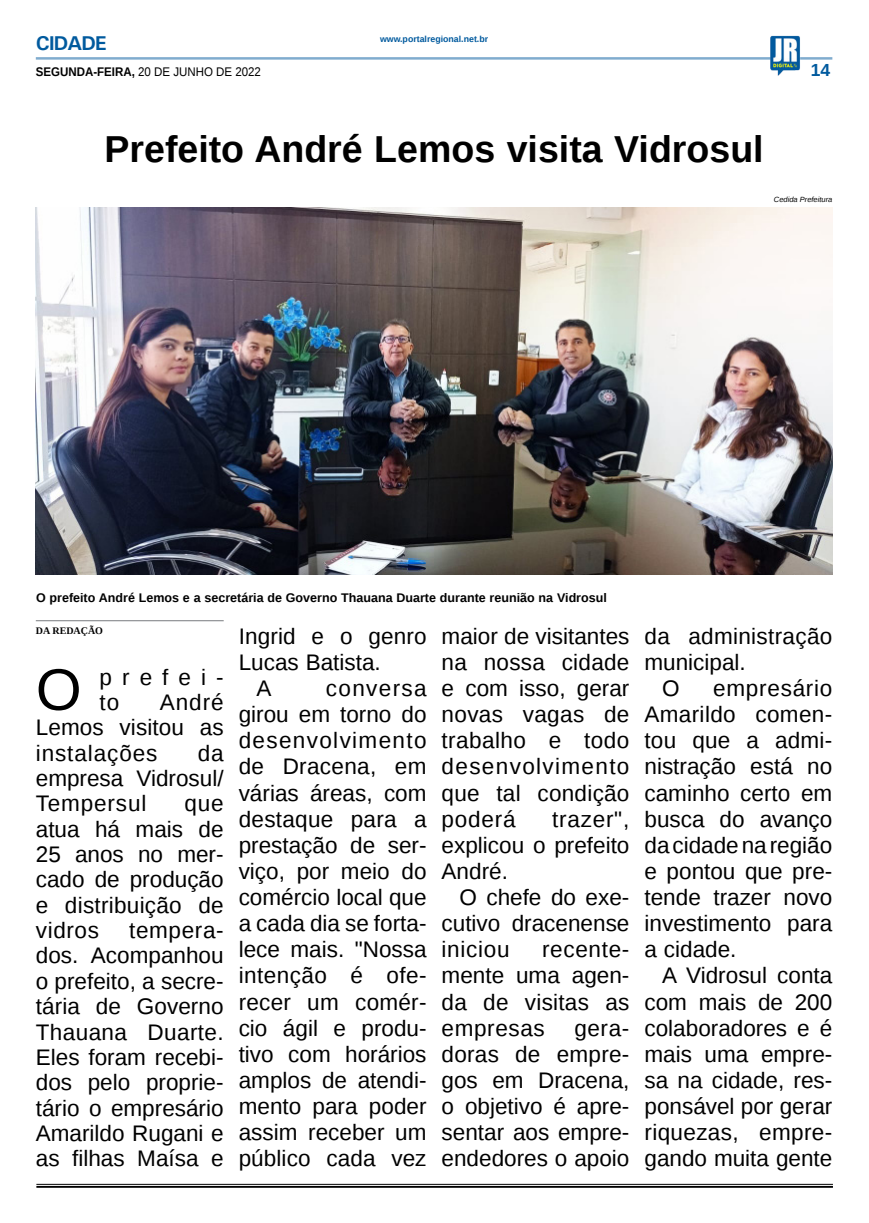
<style>
.page{position:relative;width:869px;height:1223px;background:#fff}
.page>*{position:absolute;margin:0;border:0;box-sizing:border-box;transform-origin:0 0}
.MATÉRIA{font:58.88px "Liberation Sans";color:#000}
.TÍTULO{font:700 37.5px "Liberation Sans";color:#000}
.MATÉRIA-2{font:22.5px/26.1px "Liberation Sans";color:#000;text-align:justify}
.MATÉRIA-3{font:22.5px/25px "Liberation Sans";letter-spacing:.445em;color:#000}
.TITULO_PG{font:700 20px "Univers";letter-spacing:-.04em;color:#005a9e}
.TÍTULO-2{font:700 17.5px "Liberation Sans";color:#005a9e}
.LEGENDA{font:700 12.5px "Liberation Sans";color:#000}
.DATA_PG{font:12.5px "Liberation Sans";color:#000;scale:.92 1}
.CRÉDITO_NOME{font:700 10px "Liberation Serif";color:#000}
.DATA_PG-2{font:700 8.75px "Liberation Sans";color:#005a9e}
.CRÉDITO_FOTO{font:italic 7.5px "Liberation Sans";color:#000}
.s1{font-weight:700}
</style>
<div class="page">
<hr style="left:36px;top:57px;width:796px;height:3px;background:#005a9e">
<img style="left:769px;top:36px;width:31px;height:40px">
<hr style="left:36px;top:1183px;width:796px;height:1px;background:#000">
<hr style="left:36px;top:1185px;width:796px;height:2px;background:#000">
<img style="left:36px;top:208px;width:796px;height:367px">
<hr style="left:36px;top:620px;width:187px;height:1px;background:#939598">
<p class="TITULO_PG" style="left:36px;top:30px;width:72px">CIDADE</p>
<p class="DATA_PG" style="left:36px;top:65px;width:246px"><span class="s1">SEGUNDA-FEIRA,</span> 20 DE JUNHO DE 2022</p>
<p class="DATA_PG-2" style="left:380px;top:33px;width:110px">www.portalregional.net.br</p>
<p class="TÍTULO-2" style="left:810px;top:58px;width:21px">14</p>
<p class="TÍTULO" style="left:104px;top:123px;width:660px">Prefeito André Lemos visita Vidrosul</p>
<p class="CRÉDITO_FOTO" style="left:773px;top:195px;width:60px">Cedida Prefeitura</p>
<p class="LEGENDA" style="left:36px;top:589px;width:572px">O prefeito André Lemos e a secretária de Governo Thauana Duarte durante reunião na Vidrosul</p>
<p class="CRÉDITO_NOME" style="left:36px;top:624px;width:69px">DA REDAÇÃO</p>
<p class="MATÉRIA" style="left:36px;top:656px;width:47px">O</p>
<p class="MATÉRIA-3" style="left:100px;top:665px;width:125px">prefei&shy;to</p>
<p class="MATÉRIA-2" style="left:36px;top:690px;width:189px;line-height:25.4px;text-indent:124px">André Lemos visitou as instalações</p>
<p class="MATÉRIA-2" style="left:36px;top:741px;width:189px;line-height:25.4px;text-indent:162px">da empresa Vidrosul/ Tempersul</p>
<p class="MATÉRIA-2" style="left:36px;top:791px;width:189px;line-height:25.4px;text-indent:148px">que atua há mais de 25 anos no mer&shy;cado de produção e distribuição de vidros</p>
<p class="MATÉRIA-2" style="left:36px;top:918px;width:189px;line-height:25.4px;text-indent:93px">tempera&shy;dos. Acompanhou o prefeito, a secre&shy;tária de Governo Thauana Duarte.<br>Eles foram recebi&shy;dos pelo proprie&shy;tário o empresário Amarildo Rugani e as filhas Maísa e</p>
<p class="MATÉRIA-2" style="left:238px;top:624px;width:189px">Ingrid e o genro<br>Lucas Batista.</p>
<p class="MATÉRIA-2" style="left:256px;top:676px;width:17px">A</p>
<p class="MATÉRIA-2" style="left:238px;top:676px;width:189px;text-indent:87px">conversa girou em torno do desenvolvimento de Dracena, em várias áreas, com destaque para a prestação de ser&shy;viço, por meio do comércio local que a cada dia se forta&shy;lece mais. "Nossa intenção é ofe&shy;recer um comér&shy;cio ágil e produ&shy;tivo com horários amplos de atendi&shy;mento para poder assim receber um público cada vez</p>
<p class="MATÉRIA-2" style="left:441px;top:624px;width:189px">maior de visitantes na nossa cidade e com isso, gerar novas vagas de trabalho e todo desenvolvimento que tal condição poderá</p>
<p class="MATÉRIA-2" style="left:441px;top:806px;width:189px;text-indent:110px">trazer", explicou o prefeito André.</p>
<p class="MATÉRIA-2" style="left:441px;top:885px;width:189px;text-indent:18px">O chefe do exe&shy;cutivo dracenense iniciou</p>
<p class="MATÉRIA-2" style="left:441px;top:937px;width:189px;text-indent:100px">recente&shy;mente uma agen&shy;da de visitas as empresas</p>
<p class="MATÉRIA-2" style="left:441px;top:1015px;width:189px;text-indent:133px">gera&shy;doras de empre&shy;gos em Dracena, o objetivo é apre&shy;sentar aos empre&shy;endedores o apoio</p>
<p class="MATÉRIA-2" style="left:644px;top:624px;width:189px">da administração municipal.</p>
<p class="MATÉRIA-2" style="left:662px;top:676px;width:19px">O</p>
<p class="MATÉRIA-2" style="left:644px;top:676px;width:189px;text-indent:69px">empresário Amarildo comen&shy;tou que a admi&shy;nistração está no caminho certo em busca do avanço da cidade na região e pontou que pre&shy;tende trazer novo investimento para a cidade.</p>
<p class="MATÉRIA-2" style="left:644px;top:963px;width:189px;text-indent:18px">A Vidrosul conta com mais de 200 colaboradores e é mais uma empre&shy;sa na cidade, res&shy;ponsável por gerar riquezas, empre&shy;gando muita gente</p>
</div>
